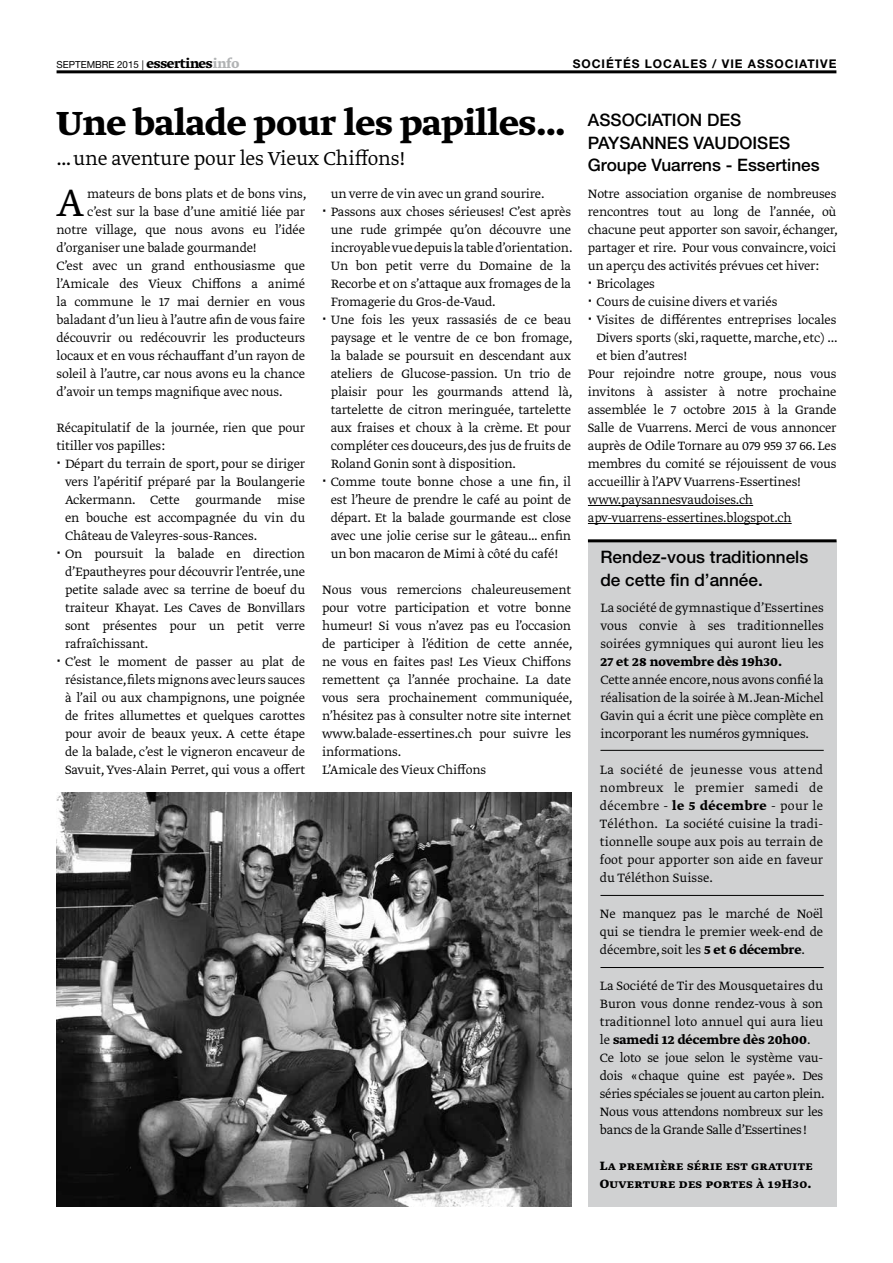
<style>
.page{position:relative;width:893px;height:1263px;background:#fff}
.page>*{position:absolute;margin:0;border:0;box-sizing:border-box;transform-origin:0 0}
.t1{font:45.15px "Greta Text Std Light Min";color:#000}
.t2{font:39.45px "Greta Text Std Bold Min";letter-spacing:-.01em;color:#000}
.t3{font:22.05px "Greta Text Std Light Min";letter-spacing:-.01em;color:#000}
.t4{font:500 17.25px/22.6px "Helvetica Neue LT";color:#000}
.t5{font:14.25px/18px "Greta Text Std Light Min";letter-spacing:-.01em;color:#000;text-align:justify}
.t6{font:700 14.25px/18px "Greta Text Std";letter-spacing:.02em;color:#000}
.t7{font:14.25px "Greta Text Std Bold Min";color:#000}
.t8{font:700 12px "Helvetica Neue LT";letter-spacing:.08em;color:#000}
.t9{font:9.75px "Helvetica Neue LT";color:#000}
.s1{font-family:"Greta Text Std";font-weight:700;font-size:15px}
.s2{font-family:"Greta Text Std";font-weight:700;font-size:15px;color:#b1b3b4}
.s3{font-family:"Greta Text Std Bold Min"}
.s4{font-family:"Greta Text Std Light Min"}
</style>
<div class="page">
<hr style="left:57px;top:70px;width:779px;height:3px;background:#000">
<div style="left:588px;top:541px;width:248px;height:665px;background:#d0d1d2"></div>
<hr style="left:588px;top:505px;width:165px;height:1px;background:#000">
<hr style="left:588px;top:523px;width:204px;height:1px;background:#000">
<hr style="left:588px;top:539px;width:248px;height:3px;background:#000">
<hr style="left:600px;top:750px;width:224px;height:1px;background:#000">
<hr style="left:600px;top:895px;width:224px;height:1px;background:#000">
<hr style="left:600px;top:967px;width:224px;height:1px;background:#000">
<img style="left:57px;top:792px;width:514px;height:414px">
<p class="t9" style="left:57px;top:58px;width:184px">SEPTEMBRE 2015 | <span class="s1">essertines</span><span class="s2">info</span></p>
<p class="t8" style="left:573px;top:56px;width:265px">SOCIÉTÉS LOCALES / VIE ASSOCIATIVE</p>
<h2 class="t2" style="left:57px;top:100px;width:512px">Une balade pour les papilles…</h2>
<h3 class="t3" style="left:57px;top:146px;width:350px">… une aventure pour les Vieux Chiffons!</h3>
<h1 class="t1" style="left:57px;top:176px;width:29px">A</h1>
<p class="t5" style="left:87px;top:185px;width:221px">mateurs de bons plats et de bons vins,</p>
<p class="t5" style="left:87px;top:203px;width:220px">c’est sur la base d’une amitié liée par</p>
<p class="t5" style="left:57px;top:221px;width:250px">notre village, que nous avons eu l’idée</p>
<p class="t5" style="left:57px;top:239px;width:202px">d’organiser une balade gourmande!</p>
<p class="t5" style="left:57px;top:257px;width:250px">C’est avec un grand enthousiasme que</p>
<p class="t5" style="left:57px;top:275px;width:250px">l’Amicale des Vieux Chiffons a animé</p>
<p class="t5" style="left:57px;top:293px;width:250px">la commune le 17 mai dernier en vous</p>
<p class="t5" style="left:57px;top:311px;width:250px">baladant d’un lieu à l’autre afin de vous faire</p>
<p class="t5" style="left:57px;top:329px;width:250px">découvrir ou redécouvrir les producteurs</p>
<p class="t5" style="left:57px;top:347px;width:250px">locaux et en vous réchauffant d’un rayon de</p>
<p class="t5" style="left:57px;top:365px;width:250px">soleil à l’autre, car nous avons eu la chance</p>
<p class="t5" style="left:57px;top:383px;width:228px">d’avoir un temps magnifique avec nous.</p>
<p class="t5" style="left:57px;top:419px;width:250px">Récapitulatif de la journée, rien que pour</p>
<p class="t5" style="left:57px;top:437px;width:110px">titiller vos papilles:</p>
<p class="t5" style="left:65px;top:455px;width:242px">Départ du terrain de sport, pour se diriger</p>
<p class="t5" style="left:65px;top:473px;width:242px">vers l’apéritif préparé par la Boulangerie</p>
<p class="t5" style="left:65px;top:491px;width:242px">Ackermann. Cette gourmande mise</p>
<p class="t5" style="left:65px;top:509px;width:242px">en bouche est accompagnée du vin du</p>
<p class="t5" style="left:65px;top:527px;width:194px">Château de Valeyres-sous-Rances.</p>
<p class="t5" style="left:65px;top:545px;width:242px">On poursuit la balade en direction</p>
<p class="t5" style="left:65px;top:563px;width:242px">d’Epautheyres pour découvrir l’entrée, une</p>
<p class="t5" style="left:65px;top:581px;width:242px">petite salade avec sa terrine de boeuf du</p>
<p class="t5" style="left:65px;top:599px;width:242px">traiteur Khayat. Les Caves de Bonvillars</p>
<p class="t5" style="left:65px;top:617px;width:242px">sont présentes pour un petit verre</p>
<p class="t5" style="left:65px;top:635px;width:85px">rafraîchissant.</p>
<p class="t5" style="left:65px;top:653px;width:242px">C’est le moment de passer au plat de</p>
<p class="t5" style="left:65px;top:671px;width:242px">résistance,filets mignons avec leurs sauces</p>
<p class="t5" style="left:65px;top:689px;width:242px">à l’ail ou aux champignons, une poignée</p>
<p class="t5" style="left:65px;top:707px;width:242px">de frites allumettes et quelques carottes</p>
<p class="t5" style="left:65px;top:725px;width:242px">pour avoir de beaux yeux. A cette étape</p>
<p class="t5" style="left:65px;top:743px;width:242px">de la balade, c’est le vigneron encaveur de</p>
<p class="t5" style="left:65px;top:761px;width:242px">Savuit, Yves-Alain Perret, qui vous a offert</p>
<p class="t5" style="left:331px;top:185px;width:243px;text-align:left">un verre de vin avec un grand sourire.<br>Passons aux choses sérieuses! C’est après une rude grimpée qu’on découvre une incroyable vue depuis la table d’orientation.<br>Un bon petit verre du Domaine de la Recorbe et on s’attaque aux fromages de la Fromagerie du Gros-de-Vaud.<br>Une fois les yeux rassasiés de ce beau paysage et le ventre de ce bon fromage, la balade se poursuit en descendant aux ateliers de Glucose-passion. Un trio de plaisir pour les gourmands attend là, tartelette de citron meringuée, tartelette aux fraises et choux à la crème. Et pour compléter ces douceurs,des jus de fruits de Roland Gonin sont à disposition.<br>Comme toute bonne chose a une fin, il est l’heure de prendre le café au point de départ. Et la balade gourmande est close avec une jolie cerise sur le gâteau… enfin un bon macaron de Mimi à côté du café!</p>
<p class="t5" style="left:322px;top:581px;width:252px;text-align:left">Nous vous remercions chaleureusement pour votre participation et votre bonne humeur! Si vous n’avez pas eu l’occasion de participer à l’édition de cette année, ne vous en faites pas! Les Vieux Chiffons remettent ça l’année prochaine. La date vous sera prochainement communiquée, n’hésitez pas à consulter notre site internet www.balade-essertines.ch pour suivre les informations.<br>L’Amicale des Vieux Chiffons</p>
<p class="t4" style="left:588px;top:108px;width:233px">ASSOCIATION DES<br>PAYSANNES VAUDOISES<br>Groupe Vuarrens - Essertines</p>
<p class="t5" style="left:588px;top:185px;width:250px">Notre association organise de nombreuses</p>
<p class="t5" style="left:588px;top:203px;width:250px">rencontres tout au long de l’année, où</p>
<p class="t5" style="left:588px;top:221px;width:251px">chacune peut apporter son savoir, échanger,</p>
<p class="t5" style="left:588px;top:239px;width:250px">partager et rire. Pour vous convaincre, voici</p>
<p class="t5" style="left:588px;top:257px;width:233px">un aperçu des activités prévues cet hiver:</p>
<p class="t5" style="left:596px;top:275px;width:60px">Bricolages</p>
<p class="t5" style="left:596px;top:293px;width:182px">Cours de cuisine divers et variés</p>
<p class="t5" style="left:596px;top:311px;width:241px">Visites de différentes entreprises locales</p>
<p class="t5" style="left:596px;top:329px;width:243px">Divers sports (ski, raquette, marche, etc) ...</p>
<p class="t5" style="left:596px;top:347px;width:92px">et bien d’autres!</p>
<p class="t5" style="left:588px;top:365px;width:250px">Pour rejoindre notre groupe, nous vous</p>
<p class="t5" style="left:588px;top:383px;width:250px">invitons à assister à notre prochaine</p>
<p class="t5" style="left:588px;top:401px;width:250px">assemblée le 7 octobre 2015 à la Grande</p>
<p class="t5" style="left:588px;top:419px;width:250px">Salle de Vuarrens. Merci de vous annoncer</p>
<p class="t5" style="left:588px;top:437px;width:250px">auprès de Odile Tornare au 079 959 37 66. Les</p>
<p class="t5" style="left:588px;top:455px;width:250px">membres du comité se réjouissent de vous</p>
<p class="t5" style="left:588px;top:473px;width:215px">accueillir à l’APV Vuarrens-Essertines!</p>
<p class="t5" style="left:588px;top:491px;width:167px">www.paysannesvaudoises.ch</p>
<p class="t5" style="left:588px;top:509px;width:205px">apv-vuarrens-essertines.blogspot.ch</p>
<p class="t4" style="left:600px;top:545px;width:209px">Rendez-vous traditionnels de cette fin d’année.</p>
<p class="t5" style="left:601px;top:599px;width:225px">La société de gymnastique d’Essertines vous convie à ses traditionnelles soirées gymniques qui auront lieu les</p>
<p class="t7" style="left:601px;top:653px;width:183px">27 et 28 novembre dès 19h30.</p>
<p class="t5" style="left:601px;top:671px;width:225px">Cette année encore,nous avons confié la réalisation de la soirée à M. Jean-Michel Gavin qui a écrit une pièce complète en incorporant les numéros gymniques.</p>
<p class="t5" style="left:600px;top:761px;width:225px">La société de jeunesse vous attend nombreux le premier samedi de décembre - <span class="s3">le 5 décembre</span> - pour le Téléthon. La société cuisine la tradi&shy;tionnelle soupe aux pois au terrain de foot pour apporter son aide en faveur du Téléthon Suisse.</p>
<p class="t5" style="left:600px;top:905px;width:225px">Ne manquez pas le marché de Noël qui se tiendra le premier week-end de décembre, soit les <span class="s3">5 et 6 décembre</span>.</p>
<p class="t5" style="left:600px;top:977px;width:225px">La Société de Tir des Mousquetaires du Buron vous donne rendez-vous à son traditionnel loto annuel qui aura lieu</p>
<p class="t7" style="left:600px;top:1031px;width:212px"><span class="s4">le</span> samedi 12 décembre dès 20h00<span class="s4">.</span></p>
<p class="t5" style="left:600px;top:1049px;width:226px">Ce loto se joue selon le système vau&shy;dois «chaque quine est payée». Des séries spéciales se jouent au carton plein.<br>Nous vous attendons nombreux sur les bancs de la Grande Salle d’Essertines!</p>
<p class="t6" style="left:600px;top:1157px;width:214px">La première série est gratuite<br>Ouverture des portes à 19H30.</p>
</div>
